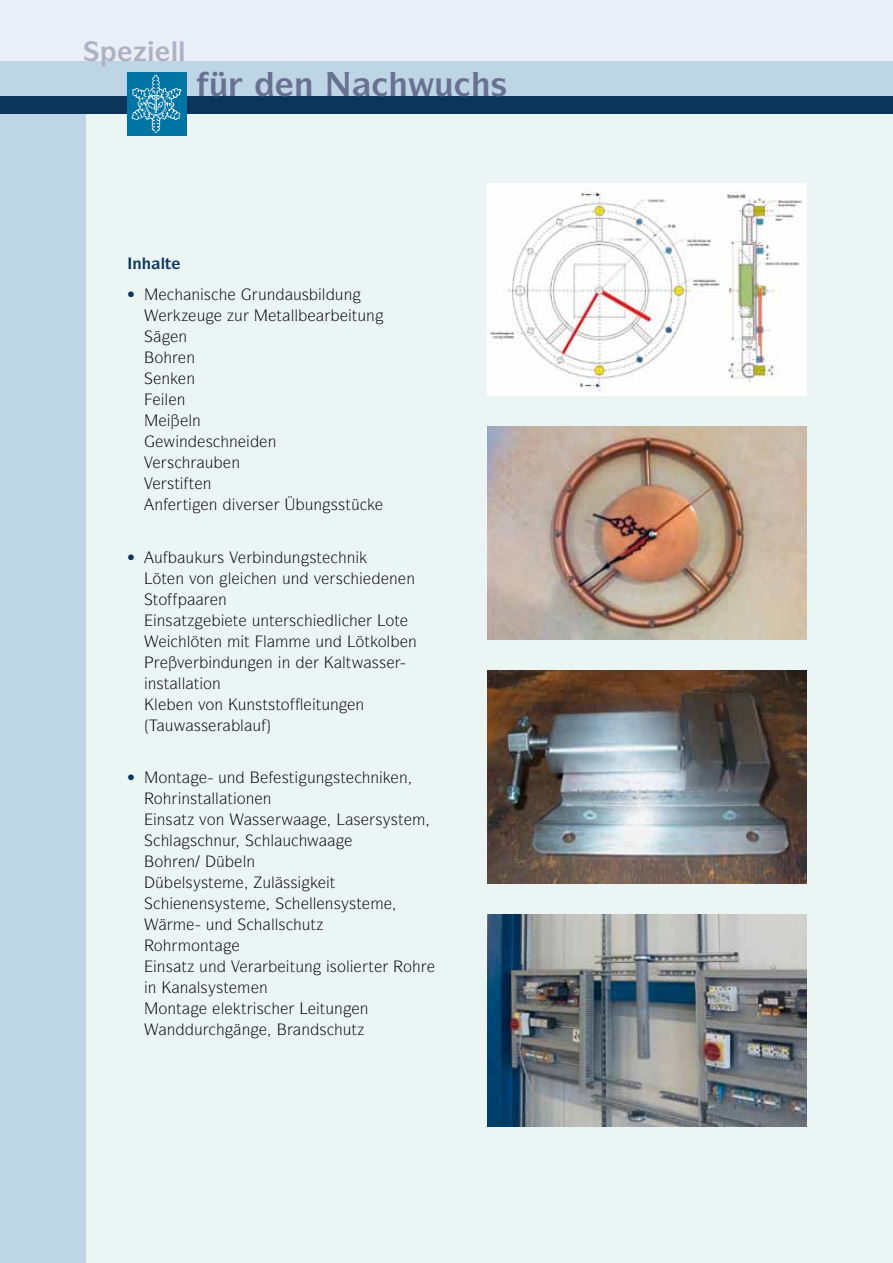
<style>
.page{position:relative;width:893px;height:1263px;background:#ebf6f4}
.page>*{position:absolute;margin:0;border:0;box-sizing:border-box;transform-origin:0 0}
.t1{font:15.75px "Symbol LT";color:#000}
.t2{font:15.75px "Symbol LT";color:#0d355a}
.t3{font:700 15.75px "Symbol LT";color:#0d355a}
.s1{color:#000}
</style>
<div class="page">
<div style="left:0;top:0;width:85px;height:1263px;background:#bdd5e5"></div>
<div style="left:0;top:0;width:893px;height:103px;background:#eaeef7"></div>
<div style="left:0;top:62px;width:893px;height:42px;background:#bdd5e5"></div>
<div style="left:0;top:96px;width:893px;height:17px;background:#0d355a"></div>
<div style="left:127px;top:72px;width:60px;height:64px;background:#0075a4"></div>
<img style="left:131px;top:75px;width:51px;height:59px">
<img style="left:488px;top:183px;width:319px;height:213px">
<img style="left:488px;top:914px;width:319px;height:213px">
<img style="left:488px;top:671px;width:319px;height:212px">
<img style="left:488px;top:427px;width:319px;height:212px">
<svg style="left:84px;top:61px;width:101px;height:1px"></svg>
<p class="t3" style="left:133px;top:253px;width:41px">■ ●▼</p>
<p class="t2" style="left:127px;top:285px;width:9px">•</p>
<p class="t1" style="left:258px;top:285px;width:96px">◆■ ◆▲ ● ◆■</p>
<p class="t1" style="left:276px;top:306px;width:23px">▼ ●●</p>
<p class="t1" style="left:352px;top:306px;width:25px">▼◆■</p>
<p class="t1" style="left:179px;top:327px;width:10px">■</p>
<p class="t1" style="left:188px;top:411px;width:14px">●■</p>
<p class="t1" style="left:179px;top:432px;width:60px">■▲■</p>
<p class="t1" style="left:268px;top:432px;width:10px">■</p>
<p class="t1" style="left:167px;top:453px;width:75px">▲ ◆■</p>
<p class="t1" style="left:167px;top:474px;width:46px">▲▼▼■</p>
<p class="t1" style="left:209px;top:495px;width:58px">■ ❖ ▲</p>
<p class="t1" style="left:305px;top:495px;width:56px">◆■ ▲▲▼✓</p>
<p class="t1" style="left:186px;top:547px;width:40px">◆◆▲</p>
<p class="t1" style="left:265px;top:547px;width:58px">■ ◆■ ▲▼</p>
<p class="t1" style="left:347px;top:547px;width:10px">■</p>
<p class="t1" style="left:161px;top:568px;width:72px">▼ ■ ❖□■ ●</p>
<p class="t1" style="left:268px;top:568px;width:76px">■ ◆■ ❖ ▲</p>
<p class="t1" style="left:218px;top:589px;width:10px">■</p>
<p class="t1" style="left:157px;top:610px;width:32px">■▲ ▼</p>
<p class="t1" style="left:233px;top:610px;width:65px">▼ ◆■▼ ▲</p>
<p class="t1" style="left:334px;top:610px;width:5px">●</p>
<p class="t1" style="left:187px;top:631px;width:37px">●▼■</p>
<p class="t1" style="left:364px;top:631px;width:54px">▼□● ■</p>
<p class="t1" style="left:177px;top:652px;width:115px">❖ ■◆■ ■ ■</p>
<p class="t1" style="left:148px;top:673px;width:75px">■▲▼ ●● ▼ □■</p>
<p class="t1" style="left:154px;top:694px;width:212px">● ■ ❖□■ ◆■▲▼▲▼□ ● ▼◆■ ■</p>
<p class="t1" style="left:165px;top:715px;width:45px">◆ ▲▲</p>
<p class="t2" style="left:127px;top:768px;width:56px">• <span class="s1">□■▼</span></p>
<p class="t1" style="left:282px;top:768px;width:66px">▲▼ ◆■ ▲▼</p>
<p class="t1" style="left:154px;top:789px;width:119px">□ ■▲▼ ●● ▼□■ ■</p>
<p class="t1" style="left:157px;top:810px;width:69px">■▲ ▼ ❖□■</p>
<p class="t1" style="left:353px;top:810px;width:52px">▲ ▲▲▼</p>
<p class="t1" style="left:169px;top:831px;width:63px">●▲■◆</p>
<p class="t1" style="left:216px;top:852px;width:41px">✓ ●■</p>
<p class="t1" style="left:155px;top:873px;width:60px">✓ ●▲ ▲▼</p>
<p class="t1" style="left:262px;top:873px;width:37px">◆● ▲▲</p>
<p class="t1" style="left:182px;top:894px;width:56px">■ ■▲ ▲▼</p>
<p class="t1" style="left:309px;top:894px;width:54px">●● ■▲ ▲▼</p>
<p class="t1" style="left:271px;top:915px;width:47px">●●▲ ◆▼</p>
<p class="t1" style="left:154px;top:936px;width:62px">□ □■▼</p>
<p class="t1" style="left:157px;top:957px;width:61px">■▲ ▼ ◆■</p>
<p class="t1" style="left:290px;top:957px;width:86px">▼◆■ ▲□● ▼</p>
<p class="t1" style="left:148px;top:978px;width:83px">■ ■ ●▲ ▲▼</p>
<p class="t1" style="left:259px;top:978px;width:10px">■</p>
<p class="t1" style="left:159px;top:999px;width:25px">□■▼</p>
<p class="t1" style="left:221px;top:999px;width:45px">● ▼▲</p>
<p class="t1" style="left:320px;top:999px;width:50px">▼◆■ ■</p>
<p class="t1" style="left:242px;top:1020px;width:10px">■</p>
<p class="t1" style="left:301px;top:1020px;width:57px">■▲ ◆▼</p>
</div>
